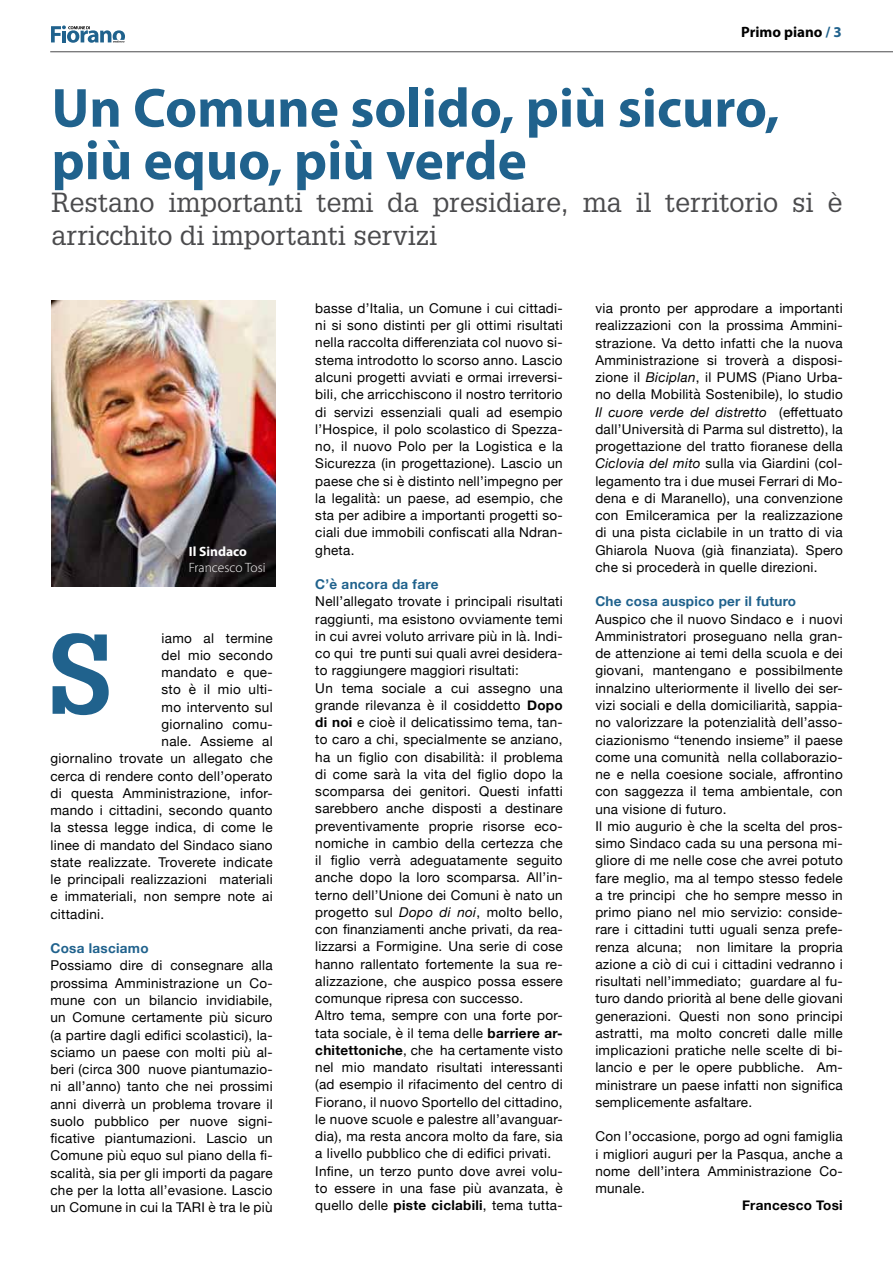
<style>
.page{position:relative;width:893px;height:1263px;background:#fff}
.page>*{position:absolute;margin:0;border:0;box-sizing:border-box;transform-origin:0 0}
.t1{font:700 110.7px "Glypha";color:#20628d}
.t2{font:700 55.5px/52.5px "Myriad Pro";color:#20628d}
.t3{font:27px/33px "Glypha";color:#4b4b4d}
.t4{font:700 15px "Myriad Pro";color:#000}
.t5{font:13.5px/17.2px "Helvetica Neue";letter-spacing:.02em;color:#000;text-align:justify}
.t6{font:700 13.5px "Helvetica Neue";letter-spacing:.02em;color:#20628d}
.t7{font:700 13.5px "Helvetica Neue";letter-spacing:.02em;color:#000}
.t8{font:300 13.5px "Myriad Pro";color:#fff}
.t9{font:700 13.5px "Myriad Pro";color:#fff}
.s1{color:#20628d}
.s2{font-weight:700}
.s3{font-style:italic}
</style>
<div class="page">
<img style="left:51px;top:300px;width:224px;height:286px">
<svg style="left:51px;top:26px;width:74px;height:17px"></svg>
<hr style="left:50px;top:52px;width:843px;height:1px;background:#4b4b4d">
<p class="t4" style="left:741px;top:22px;width:102px">Primo piano <span class="s1">/ 3</span></p>
<h2 class="t2" style="left:52px;top:80px;width:729px">Un Comune solido, più sicuro, più equo, più verde</h2>
<h3 class="t3" style="left:52px;top:185px;width:792px">Restano importanti temi da presidiare, ma il territorio si è arricchito di importanti servizi</h3>
<p class="t9" style="left:189px;top:542px;width:60px">Il Sindaco</p>
<p class="t8" style="left:189px;top:560px;width:78px">Francesco Tosi</p>
<h1 class="t1" style="left:48px;top:606px;width:65px">S</h1>
<p class="t5" style="left:162px;top:630px;width:113px">iamo al termine</p>
<p class="t5" style="left:162px;top:647px;width:113px">del mio secondo</p>
<p class="t5" style="left:162px;top:664px;width:113px">mandato e que-</p>
<p class="t5" style="left:162px;top:682px;width:113px">sto è il mio ulti-</p>
<p class="t5" style="left:162px;top:699px;width:113px">mo intervento sul</p>
<p class="t5" style="left:162px;top:716px;width:113px">giornalino comu-</p>
<p class="t5" style="left:162px;top:733px;width:113px">nale. Assieme al</p>
<p class="t5" style="left:50px;top:751px;width:224px">giornalino trovate un allegato che</p>
<p class="t5" style="left:50px;top:768px;width:224px">cerca di rendere conto dell’operato</p>
<p class="t5" style="left:50px;top:785px;width:224px">di questa Amministrazione, infor-</p>
<p class="t5" style="left:50px;top:802px;width:224px">mando i cittadini, secondo quanto</p>
<p class="t5" style="left:50px;top:820px;width:224px">la stessa legge indica, di come le</p>
<p class="t5" style="left:50px;top:837px;width:224px">linee di mandato del Sindaco siano</p>
<p class="t5" style="left:50px;top:854px;width:224px">state realizzate. Troverete indicate</p>
<p class="t5" style="left:50px;top:871px;width:224px">le principali realizzazioni materiali</p>
<p class="t5" style="left:50px;top:889px;width:224px">e immateriali, non sempre note ai</p>
<p class="t5" style="left:50px;top:906px;width:55px">cittadini.</p>
<p class="t6" style="left:50px;top:938px;width:100px">Cosa lasciamo</p>
<p class="t5" style="left:50px;top:958px;width:224px">Possiamo dire di consegnare alla prossima Amministrazione un Co&shy;mune con un bilancio invidiabile, un Comune certamente più sicuro (a partire dagli edifici scolastici), la&shy;sciamo un paese con molti più al&shy;beri (circa 300 nuove piantumazio&shy;ni all’anno) tanto che nei prossimi anni diverrà un problema trovare il suolo pubblico per nuove signi&shy;ficative piantumazioni. Lascio un Comune più equo sul piano della fi&shy;scalità, sia per gli importi da pagare che per la lotta all’evasione. Lascio un Comune in cui la TARI è tra le più</p>
<p class="t5" style="left:315px;top:300px;width:249px">basse d’Italia, un Comune i cui cittadi&shy;ni si sono distinti per gli ottimi risultati nella raccolta differenziata col nuovo si&shy;stema introdotto lo scorso anno. Lascio alcuni progetti avviati e ormai irreversi&shy;bili, che arricchiscono il nostro territorio di servizi essenziali quali ad esempio l’Hospice, il polo scolastico di Spezza&shy;no, il nuovo Polo per la Logistica e la Sicurezza (in progettazione). Lascio un paese che si è distinto nell’impegno per la legalità: un paese, ad esempio, che sta per adibire a importanti progetti so&shy;ciali due immobili confiscati alla Ndran&shy;gheta.</p>
<p class="t6" style="left:315px;top:574px;width:125px">C’è ancora da fare</p>
<p class="t5" style="left:315px;top:594px;width:249px;text-align:left">Nell’allegato trovate i principali risultati raggiunti, ma esistono ovviamente temi in cui avrei voluto arrivare più in là. Indi&shy;co qui tre punti sui quali avrei desidera&shy;to raggiungere maggiori risultati:<br>Un tema sociale a cui assegno una grande rilevanza è il cosiddetto <span class="s2">Dopo di noi</span> e cioè il delicatissimo tema, tan&shy;to caro a chi, specialmente se anziano, ha un figlio con disabilità: il problema di come sarà la vita del figlio dopo la scomparsa dei genitori. Questi infatti sarebbero anche disposti a destinare preventivamente proprie risorse eco&shy;nomiche in cambio della certezza che il figlio verrà adeguatamente seguito anche dopo la loro scomparsa. All’in&shy;terno dell’Unione dei Comuni è nato un progetto sul <span class="s3">Dopo di noi</span>, molto bello, con finanziamenti anche privati, da rea&shy;lizzarsi a Formigine. Una serie di cose hanno rallentato fortemente la sua re&shy;alizzazione, che auspico possa essere comunque ripresa con successo.<br>Altro tema, sempre con una forte por&shy;tata sociale, è il tema delle <span class="s2">barriere ar&shy;chitettoniche</span>, che ha certamente visto nel mio mandato risultati interessanti (ad esempio il rifacimento del centro di Fiorano, il nuovo Sportello del cittadino, le nuove scuole e palestre all’avanguar&shy;dia), ma resta ancora molto da fare, sia a livello pubblico che di edifici privati.<br>Infine, un terzo punto dove avrei volu&shy;to essere in una fase più avanzata, è quello delle <span class="s2">piste ciclabili</span>, tema tutta-</p>
<p class="t5" style="left:595px;top:300px;width:249px">via pronto per approdare a importanti realizzazioni con la prossima Ammini&shy;strazione. Va detto infatti che la nuova Amministrazione si troverà a disposi&shy;zione il <span class="s3">Biciplan</span>, il PUMS (Piano Urba&shy;no della Mobilità Sostenibile), lo studio <span class="s3">Il cuore verde del distretto</span> (effettuato dall’Università di Parma sul distretto), la progettazione del tratto fioranese della <span class="s3">Ciclovia del mito</span> sulla via Giardini (col&shy;legamento tra i due musei Ferrari di Mo&shy;dena e di Maranello), una convenzione con Emilceramica per la realizzazione di una pista ciclabile in un tratto di via Ghiarola Nuova (già finanziata). Spero che si procederà in quelle direzioni.</p>
<p class="t6" style="left:595px;top:591px;width:202px">Che cosa auspico per il futuro</p>
<p class="t5" style="left:595px;top:611px;width:249px;text-align:left">Auspico che il nuovo Sindaco e i nuovi Amministratori proseguano nella gran&shy;de attenzione ai temi della scuola e dei giovani, mantengano e possibilmente innalzino ulteriormente il livello dei ser&shy;vizi sociali e della domiciliarità, sappia&shy;no valorizzare la potenzialità dell’asso&shy;ciazionismo “tenendo insieme” il paese come una comunità nella collaborazio&shy;ne e nella coesione sociale, affrontino con saggezza il tema ambientale, con una visione di futuro.<br>Il mio augurio è che la scelta del pros&shy;simo Sindaco cada su una persona mi&shy;gliore di me nelle cose che avrei potuto fare meglio, ma al tempo stesso fedele a tre principi che ho sempre messo in primo piano nel mio servizio: conside&shy;rare i cittadini tutti uguali senza prefe&shy;renza alcuna; non limitare la propria azione a ciò di cui i cittadini vedranno i risultati nell’immediato; guardare al fu&shy;turo dando priorità al bene delle giovani generazioni. Questi non sono principi astratti, ma molto concreti dalle mille implicazioni pratiche nelle scelte di bi&shy;lancio e per le opere pubbliche. Am&shy;ministrare un paese infatti non significa semplicemente asfaltare.</p>
<p class="t5" style="left:595px;top:1129px;width:249px">Con l’occasione, porgo ad ogni famiglia i migliori auguri per la Pasqua, anche a nome dell’intera Amministrazione Co&shy;munale.</p>
<p class="t7" style="left:742px;top:1195px;width:102px">Francesco Tosi</p>
</div>
